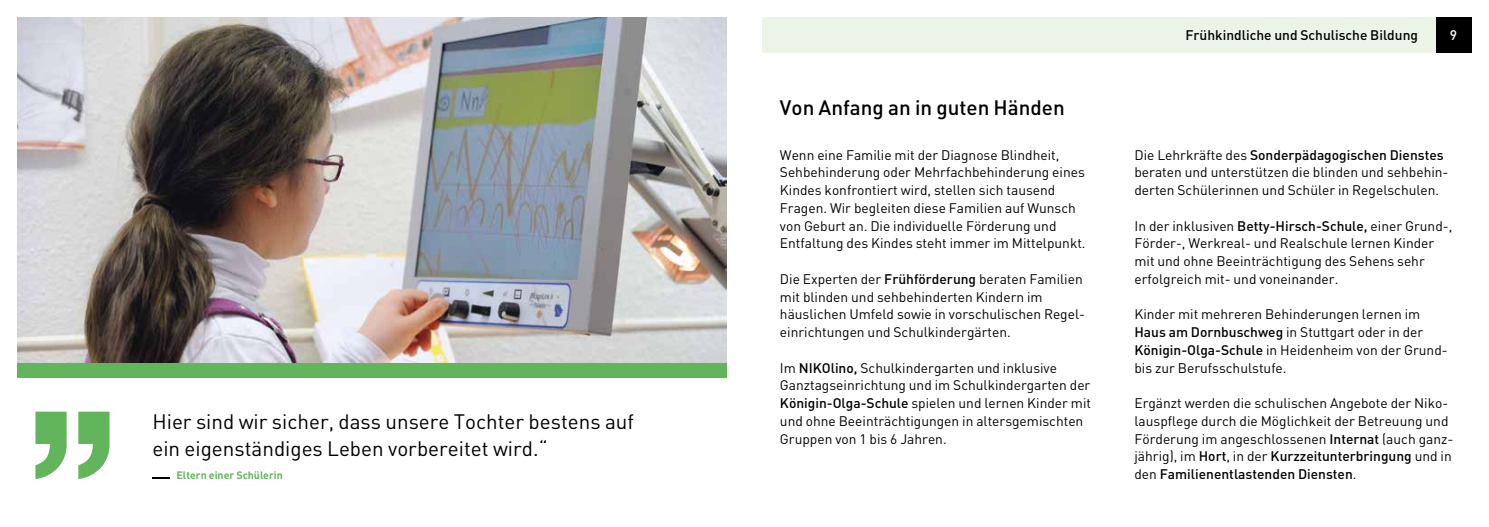
<style>
.page{position:relative;width:1489px;height:527px;background:#fff}
.page>*{position:absolute;margin:0;border:0;box-sizing:border-box;transform-origin:0 0}
.t1{font:20.62px/26.6px "DIN";color:#000}
.t2{font:500 20.62px "DIN";color:#000}
.t3{font:13.75px/17.8px "DIN";color:#000}
.t4{font:500 13.75px "DIN";color:#000}
.t5{font:500 13.75px "DIN";color:#fff}
.t6{font:700 10.62px "DIN";color:#62b55a}
.s1{font-weight:500}
</style>
<div class="page">
<div style="left:762px;top:18px;width:673px;height:35px;background:#ecf4e8"></div>
<div style="left:1435px;top:18px;width:35px;height:35px;background:#000"></div>
<img style="left:18px;top:18px;width:708px;height:345px">
<svg style="left:152px;top:477px;width:18px;height:1px"></svg>
<div style="left:18px;top:363px;width:708px;height:14px;background:#62b55a"></div>
<svg style="left:35px;top:411px;width:75px;height:67px"></svg>
<h1 class="t1" style="left:152px;top:408px;width:483px">Hier sind wir sicher, dass unsere Tochter bestens auf ein eigenständiges Leben vorbereitet wird.“</h1>
<p class="t6" style="left:176px;top:467px;width:108px">Eltern einer Schülerin</p>
<h1 class="t2" style="left:780px;top:94px;width:286px">Von Anfang an in guten Händen</h1>
<p class="t3" style="left:780px;top:145px;width:307px">Wenn eine Familie mit der Diagnose Blindheit, Sehbehinderung oder Mehrfachbehinderung eines Kindes konfrontiert wird, stellen sich tausend Fragen. Wir begleiten diese Familien auf Wunsch von Geburt an. Die individuelle Förderung und Entfaltung des Kindes steht immer im Mittelpunkt.</p>
<p class="t3" style="left:780px;top:269px;width:306px">Die Experten der <span class="s1">Frühförderung</span> beraten Familien mit blinden und sehbehinderten Kindern im häuslichen Umfeld sowie in vorschulischen Regel&shy;einrichtungen und Schulkindergärten.</p>
<p class="t3" style="left:780px;top:358px;width:312px">Im <span class="s1">NIKOlino,</span> Schulkindergarten und inklusive Ganztagseinrichtung und im Schulkindergarten der <span class="s1">Königin-Olga-Schule</span> spielen und lernen Kinder mit und ohne Beeinträchtigungen in altersgemischten Gruppen von 1 bis 6 Jahren.</p>
<p class="t4" style="left:1185px;top:27px;width:234px">Frühkindliche und Schulische Bildung</p>
<p class="t5" style="left:1449px;top:27px;width:9px">9</p>
<p class="t3" style="left:1134px;top:145px;width:315px">Die Lehrkräfte des <span class="s1">Sonderpädagogischen Dienstes </span>beraten und unterstützen die blinden und sehbehin&shy;derten Schülerinnen und Schüler in Regelschulen.</p>
<p class="t3" style="left:1134px;top:216px;width:319px">In der inklusiven <span class="s1">Betty-Hirsch-Schule,</span> einer Grund-, Förder-, Werkreal- und Realschule lernen Kinder mit und ohne Beeinträchtigung des Sehens sehr erfolgreich mit- und voneinander.</p>
<p class="t3" style="left:1134px;top:305px;width:315px">Kinder mit mehreren Behinderungen lernen im <span class="s1">Haus am Dornbuschweg</span> in Stuttgart oder in der <span class="s1">Königin-Olga-Schule</span> in Heidenheim von der Grund&shy;bis zur Berufsschulstufe.</p>
<p class="t3" style="left:1134px;top:393px;width:320px">Ergänzt werden die schulischen Angebote der Niko&shy;lauspflege durch die Möglichkeit der Betreuung und Förderung im angeschlossenen <span class="s1">Internat</span> (auch ganz&shy;jährig), im <span class="s1">Hort</span>, in der <span class="s1">Kurzzeitunterbringung</span> und in den <span class="s1">Familienentlastenden Diensten</span>.</p>
</div>
